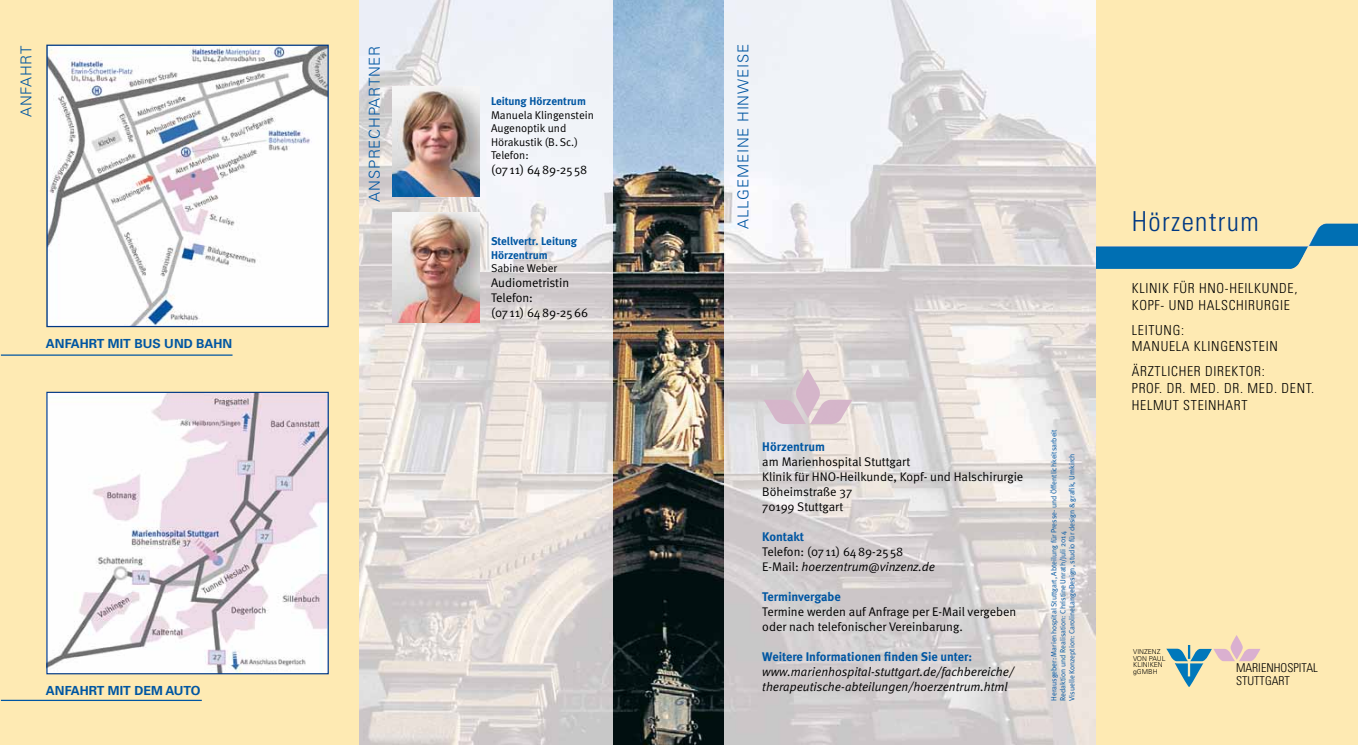
<style>
.page{position:relative;width:1358px;height:745px;background:#fff}
.page>*{position:absolute;margin:0;border:0;box-sizing:border-box;transform-origin:0 0}
.t1{font:300 condensed 27.5px "Univers";color:#003883}
.t2{font:300 15px "Univers";letter-spacing:.05em;color:#0056a2}
.t3{font:300 condensed 13.75px/16.5px "Univers";letter-spacing:.05em;color:#000}
.t4{font:12.5px/15px "Meta Normal";color:#000}
.t5{font:italic 12.5px/15px "Meta Normal";color:#000}
.t6{font:700 12.5px "Meta";color:#0056a2}
.t7{font:700 12.5px "Univers";color:#0056a2}
.t8{font:300 condensed 12.12px/12.1px "Univers";color:#000}
.t9{font:11.25px/13.5px "Meta Normal";color:#000}
.t10{font:700 11.25px/13.5px "Meta";color:#0056a2}
.t11{font:7.5px/9px "Meta Normal";color:#0056a2}
.t12{font:300 6.75px/6.8px "Univers";color:#000}
.s1{font-style:italic}
</style>
<div class="page">
<div style="left:1095px;top:0;width:262px;height:744px;background:#feeab3"></div>
<img style="left:1308px;top:223px;width:26px;height:23px">
<img style="left:358px;top:0;width:737px;height:744px">
<img style="left:613px;top:0;width:110px;height:744px">
<img style="left:763px;top:368px;width:89px;height:56px">
<div style="left:0;top:0;width:358px;height:744px;background:#feeab3"></div>
<svg style="left:1166px;top:635px;width:94px;height:51px"></svg>
<hr style="left:1px;top:354px;width:231px;height:1px;background:#0056a2">
<hr style="left:1px;top:699px;width:201px;height:1px;background:#0056a2">
<img style="left:48px;top:47px;width:279px;height:278px">
<div style="left:46px;top:45px;width:283px;height:282px;border:1px solid #003883"></div>
<img style="left:48px;top:393px;width:279px;height:279px">
<div style="left:46px;top:391px;width:283px;height:283px;border:1px solid #003883"></div>
<img style="left:392px;top:212px;width:87px;height:110px">
<img style="left:392px;top:86px;width:87px;height:110px">
<p class="t2" style="left:17px;top:117px;width:73px;rotate:-90deg">ANFAHRT</p>
<p class="t7" style="left:46px;top:336px;width:188px">ANFAHRT MIT BUS UND BAHN</p>
<p class="t7" style="left:46px;top:682px;width:156px">ANFAHRT MIT DEM AUTO</p>
<p class="t2" style="left:365px;top:201px;width:155px;rotate:-90deg">ansprechpartner</p>
<p class="t10" style="left:491px;top:94px;width:96px">Leitung Hörzentrum</p>
<p class="t9" style="left:491px;top:108px;width:104px">Manuela Klingenstein<br>Augenoptik und<br>Hörakustik (B. Sc.)<br>Telefon:</p>
<p class="t4" style="left:491px;top:162px;width:98px">(07 11) 6489-25 58</p>
<p class="t10" style="left:491px;top:234px;width:87px">Stellvertr. Leitung<br>Hörzentrum</p>
<p class="t9" style="left:491px;top:261px;width:67px">Sabine Weber</p>
<p class="t4" style="left:491px;top:275px;width:99px">Audiometristin<br>Telefon:<br>(07 11) 6489-2566</p>
<p class="t2" style="left:734px;top:228px;width:183px;rotate:-90deg">ALLGEMEINE HINWEISE</p>
<p class="t6" style="left:762px;top:438px;width:64px">Hörzentrum</p>
<p class="t4" style="left:762px;top:453px;width:262px">am Marienhospital Stuttgart<br>Klinik für HNO-Heilkunde, Kopf- und Halschirurgie<br>Böheimstraße 37<br>70199 Stuttgart</p>
<p class="t6" style="left:762px;top:528px;width:43px">Kontakt</p>
<p class="t4" style="left:762px;top:543px;width:174px">Telefon: (07 11) 6489-25 58<br>E-Mail: <span class="s1">hoerzentrum@vinzenz.de</span></p>
<p class="t6" style="left:762px;top:588px;width:80px">Terminvergabe</p>
<p class="t4" style="left:762px;top:603px;width:255px">Termine werden auf Anfrage per E-Mail vergeben oder nach telefonischer Vereinbarung.</p>
<p class="t6" style="left:762px;top:648px;width:211px">Weitere Informationen finden Sie unter:</p>
<p class="t5" style="left:762px;top:663px;width:253px">www.marienhospital-stuttgart.de/fachbereiche/ therapeutische-abteilungen/hoerzentrum.html</p>
<p class="t11" style="left:1049px;top:700px;width:273px;rotate:-90deg">Herausgeber: Marienhospital Stuttgart, Abteilung für Presse- und Öffentlichkeitsarbeit<br>Redaktion und Realisation: Christine Unrath/Juli 2014<br>Visuelle Konzeption: CarolineLangeDesign, studio für design &amp; grafik, Umkirch</p>
<h1 class="t1" style="left:1131px;top:205px;width:128px">HÖRZENTRUM</h1>
<p class="t3" style="left:1131px;top:280px;width:167px">KLINIK FÜR HNO-HEILKUNDE,<br>KOPF- UND HALSCHIRURGIE</p>
<p class="t3" style="left:1131px;top:321px;width:33px">LEITUNG</p>
<p class="t3" style="left:1131px;top:321px;width:147px;text-indent:49px">:<br>MANUELA KLINGENSTEIN</p>
<p class="t3" style="left:1131px;top:363px;width:184px">ÄRZTLICHER DIREKTOR:<br>PROF. DR. MED. DR. MED. DENT.<br>HELMUT STEINHART</p>
<p class="t12" style="left:1132px;top:647px;width:34px">VINZENZ<br>VON PAUL<br>KLINIKEN gGMBH</p>
<p class="t8" style="left:1235px;top:661px;width:83px">MARIENHOSPITAL<br>STUTTGART</p>
</div>
